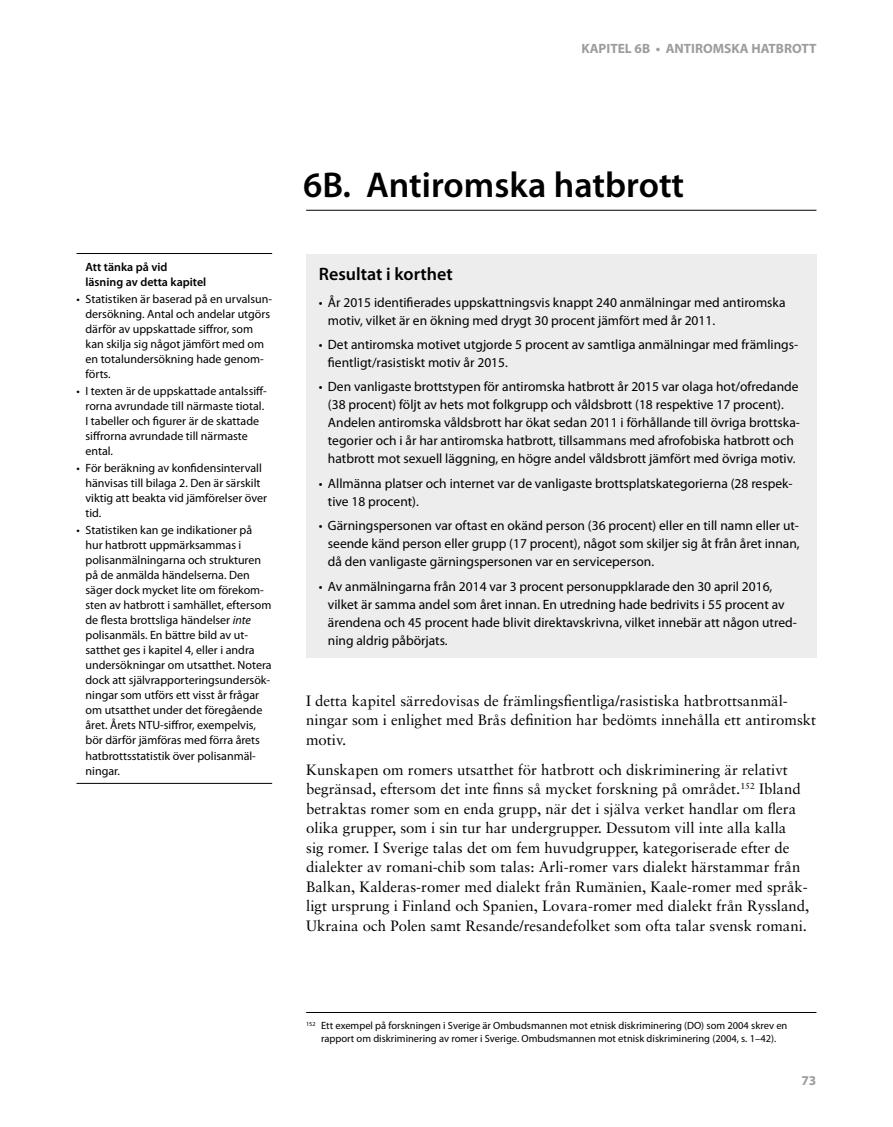
<style>
.page{position:relative;width:893px;height:1127px;background:#fff}
.page>*{position:absolute;margin:0;border:0;box-sizing:border-box;transform-origin:0 0}
.t1{font:600 36px "Myriad Pro";color:#000}
.t2{font:600 18px "Myriad Pro";color:#000}
.t3{font:15px/19.5px "Sabon";color:#000}
.t4{font:13.5px/18px "Myriad Pro";color:#000}
.t5{font:700 13.5px "Myriad Pro";color:#9d9d9c}
.t6{font:12px/15px "Myriad Pro";color:#000}
.t7{font:600 12px/15px "Myriad Pro";color:#000}
.t8{font:10.5px/12.6px "Myriad Pro";color:#000;text-align:center}
.s1{font-style:italic}
</style>
<div class="page">
<hr style="left:306px;top:210px;width:510px;height:1px;background:#000">
<hr style="left:77px;top:253px;width:195px;height:1px;background:#000">
<hr style="left:77px;top:783px;width:195px;height:1px;background:#000">
<div style="left:306px;top:254px;width:510px;height:403px;background:#ededed"></div>
<hr style="left:306px;top:1012px;width:510px;height:1px;background:#000">
<p class="t5" style="left:581px;top:39px;width:237px">KAPITEL 6B • ANTIROMSKA HATBROTT</p>
<p class="t7" style="left:85px;top:260px;width:122px">Att tänka på vid läsning av detta kapitel</p>
<p class="t6" style="left:86px;top:292px;width:188px;text-indent:-9px">• Statistiken är baserad på en urvalsun&shy;dersökning. Antal och andelar utgörs därför av uppskattade siffror, som kan skilja sig något jämfört med om en totalundersökning hade genom&shy;förts.</p>
<p class="t6" style="left:86px;top:384px;width:183px;text-indent:-9px">• I texten är de uppskattade antalssiff&shy;rorna avrundade till närmaste tiotal.<br>I tabeller och figurer är de skattade siffrorna avrundade till närmaste ental.</p>
<p class="t6" style="left:86px;top:461px;width:183px;text-indent:-9px">• För beräkning av konfidensintervall hänvisas till bilaga 2. Den är särskilt viktig att beakta vid jämförelser över tid.</p>
<p class="t6" style="left:86px;top:523px;width:188px;text-indent:-9px">• Statistiken kan ge indikationer på hur hatbrott uppmärksammas i polisanmälningarna och strukturen på de anmälda händelserna. Den säger dock mycket lite om förekom&shy;sten av hatbrott i samhället, eftersom de flesta brottsliga händelser <span class="s1">inte </span>polisanmäls. En bättre bild av ut&shy;satthet ges i kapitel 4, eller i andra undersökningar om utsatthet. Notera dock att självrapporteringsundersök&shy;ningar som utförs ett visst år frågar om utsatthet under det föregående året. Årets NTU-siffror, exempelvis, bör därför jämföras med förra årets hatbrottsstatistik över polisanmäl&shy;ningar.</p>
<h1 class="t1" style="left:303px;top:165px;width:383px">6B. Antiromska hatbrott</h1>
<h2 class="t2" style="left:319px;top:264px;width:135px">Resultat i korthet</h2>
<p class="t4" style="left:328px;top:293px;width:459px;text-indent:-9px">• År 2015 identifierades uppskattningsvis knappt 240 anmälningar med antiromska motiv, vilket är en ökning med drygt 30 procent jämfört med år 2011.</p>
<p class="t4" style="left:328px;top:336px;width:472px;text-indent:-9px">• Det antiromska motivet utgjorde 5 procent av samtliga anmälningar med främlings&shy;fientligt/rasistiskt motiv år 2015.</p>
<p class="t4" style="left:328px;top:378px;width:474px;text-indent:-9px">• Den vanligaste brottstypen för antiromska hatbrott år 2015 var olaga hot/ofredande (38 procent) följt av hets mot folkgrupp och våldsbrott (18 respektive 17 procent).<br>Andelen antiromska våldsbrott har ökat sedan 2011 i förhållande till övriga brottska&shy;tegorier och i år har antiromska hatbrott, tillsammans med afrofobiska hatbrott och hatbrott mot sexuell läggning, en högre andel våldsbrott jämfört med övriga motiv.</p>
<p class="t4" style="left:328px;top:474px;width:466px;text-indent:-9px">• Allmänna platser och internet var de vanligaste brottsplatskategorierna (28 respek&shy;tive 18 procent).</p>
<p class="t4" style="left:328px;top:517px;width:473px;text-align:justify;text-indent:-9px">• Gärningspersonen var oftast en okänd person (36 procent) eller en till namn eller ut&shy;seende känd person eller grupp (17 procent), något som skiljer sig åt från året innan, då den vanligaste gärningspersonen var en serviceperson.</p>
<p class="t4" style="left:328px;top:577px;width:470px;text-indent:-9px">• Av anmälningarna från 2014 var 3 procent personuppklarade den 30 april 2016, vilket är samma andel som året innan. En utredning hade bedrivits i 55 procent av ärendena och 45 procent hade blivit direktavskrivna, vilket innebär att någon utred&shy;ning aldrig påbörjats.</p>
<p class="t3" style="left:306px;top:690px;width:512px">I detta kapitel särredovisas de främlingsfientliga/rasistiska hatbrottsanmäl&shy;ningar som i enlighet med Brås definition har bedömts innehålla ett antiromskt motiv.</p>
<p class="t3" style="left:306px;top:759px;width:505px">Kunskapen om romers utsatthet för hatbrott och diskriminering är relativt begränsad, eftersom det inte finns så mycket forskning på området.<sup>152</sup> Ibland betraktas romer som en enda grupp, när det i själva verket handlar om flera olika grupper, som i sin tur har undergrupper. Dessutom vill inte alla kalla<br>sig romer. I Sverige talas det om fem huvudgrupper, kategoriserade efter de dialekter av romani-chib som talas: Arli-romer vars dialekt härstammar från Balkan, Kalderas-romer med dialekt från Rumänien, Kaale-romer med språk&shy;ligt ursprung i Finland och Spanien, Lovara-romer med dialekt från Ryssland, Ukraina och Polen samt Resande/resandefolket som ofta talar svensk romani.</p>
<p class="t8" style="left:306px;top:1020px;width:483px"><sup>152</sup> Ett exempel på forskningen i Sverige är Ombudsmannen mot etnisk diskriminering (DO) som 2004 skrev en rapport om diskriminering av romer i Sverige. Ombudsmannen mot etnisk diskriminering (2004, s. 1–42).</p>
<p class="t5" style="left:801px;top:1071px;width:16px">73</p>
</div>
